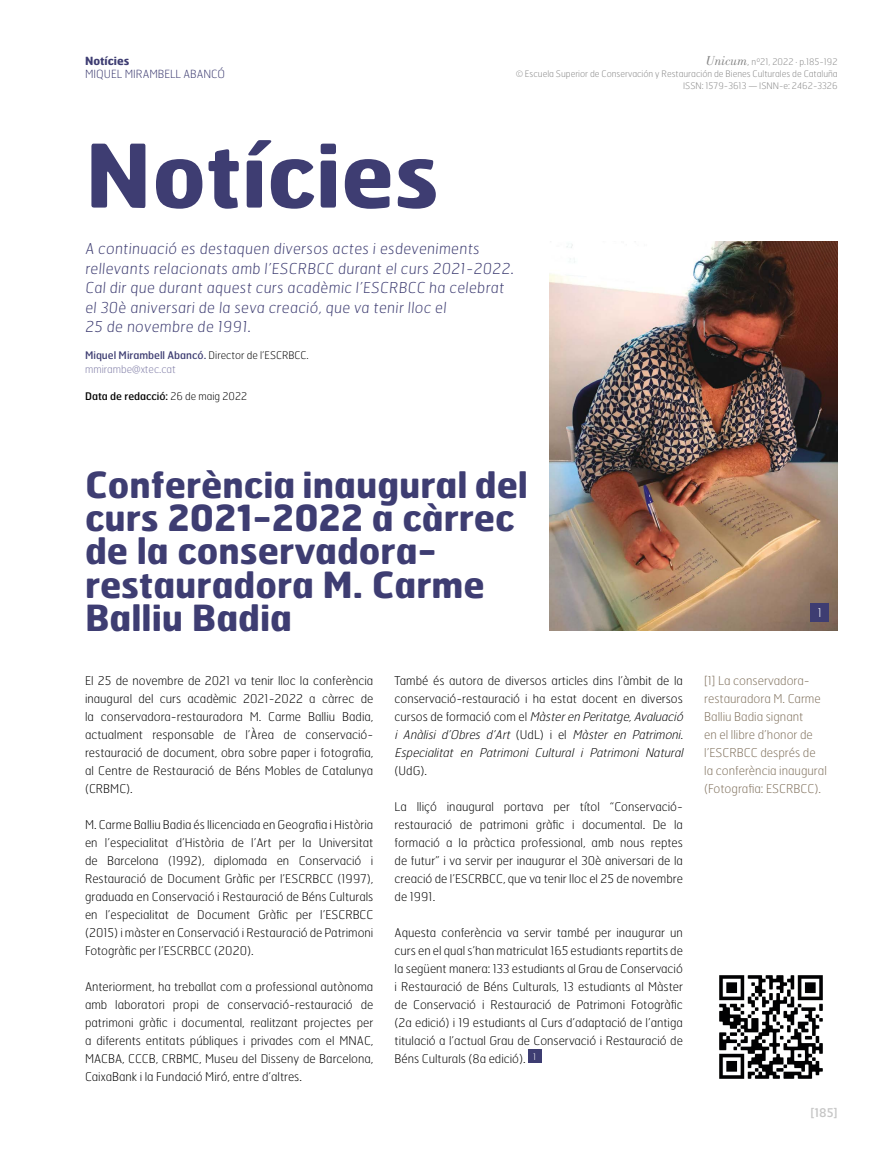
<style>
.page{position:relative;width:893px;height:1149px;background:#fff}
.page>*{position:absolute;margin:0;border:0;box-sizing:border-box;transform-origin:0 0}
.t1{font:700 87.3px "Hermes";color:#3e3d72}
.t2{font:700 36px/33px "Hermes";color:#3e3d72}
.t3{font:100 15px/19.5px "Hermes";color:#3e3d72}
.t4{font:100 12.15px/18px "Hermes";color:#80715d}
.t5{font:100 12px/18px "Hermes";color:#000;text-align:justify}
.t6{font:12px "Hermes";color:#c6c6c6}
.t7{font:100 12px "Hermes";color:#fff}
.t8{font:100 11.25px "Hermes";color:#3e3d72}
.t9{font:700 11.25px "Hermes";color:#3e3d72}
.t10{font:10.5px/13.5px "Hermes";color:#3e3d72}
.t11{font:10.5px "Hermes";color:#000}
.t12{font:100 9px/12px "Hermes";color:#878787;text-align:right}
.s1{font-family:"Bodoni Std";font-weight:400;font-style:italic;font-size:13.5px}
.s2{font-size:10.5px}
.s3{font-weight:100;color:#000}
.s4{font-weight:100;color:#7f7ca6}
.s5{font-weight:100}
.s6{font-style:italic}
</style>
<div class="page">
<div style="left:528px;top:1049px;width:13px;height:13px;background:#3e3d72"></div>
<img style="left:549px;top:241px;width:289px;height:389px">
<div style="left:811px;top:603px;width:18px;height:18px;background:#3e3d72"></div>
<img style="left:719px;top:975px;width:104px;height:104px">
<p class="t9" style="left:85px;top:53px;width:46px">Notícies</p>
<p class="t8" style="left:85px;top:67px;width:142px">MIQUEL MIRAMBELL ABANCÓ</p>
<p class="t12" style="left:516px;top:55px;width:323px"><span class="s1">Unicum</span><span class="s2">,</span> nº21, 2022 · p.185-192<br>© Escuela Superior de Conservación y Restauración de Bienes Culturales de Cataluña<br>ISSN: 1579-3613 — ISNN-e: 2462-3326</p>
<h1 class="t1" style="left:85px;top:119px;width:356px">Notícies</h1>
<p class="t3" style="left:85px;top:238px;width:432px">A continuació es destaquen diversos actes i esdeveniments rellevants relacionats amb l’ESCRBCC durant el curs 2021-2022.<br>Cal dir que durant aquest curs acadèmic l’ESCRBCC ha celebrat el 30è aniversari de la seva creació, que va tenir lloc el<br>25 de novembre de 1991.</p>
<p class="t10" style="left:85px;top:348px;width:225px">Miquel Mirambell Abancó. <span class="s3">Director de l’ESCRBCC. </span><span class="s4">mmirambe@xtec.cat</span></p>
<p class="t11" style="left:85px;top:389px;width:164px">Data de redacció: <span class="s5">26 de maig 2022</span></p>
<h2 class="t2" style="left:85px;top:467px;width:445px">Conferència inaugural del curs 2021-2022 a càrrec de la conservadora&shy;restauradora M. Carme<br>Balliu Badia</h2>
<p class="t5" style="left:85px;top:670px;width:290px">El 25 de novembre de 2021 va tenir lloc la conferència inaugural del curs acadèmic 2021-2022 a càrrec de la conservadora-restauradora M. Carme Balliu Badia, actualment responsable de l’Àrea de conservació&shy;restauració de document, obra sobre paper i fotografia, al Centre de Restauració de Béns Mobles de Catalunya (CRBMC).</p>
<p class="t5" style="left:85px;top:814px;width:290px">M. Carme Balliu Badia és llicenciada en Geografia i Història en l’especialitat d’Història de l’Art per la Universitat de Barcelona (1992), diplomada en Conservació i Restauració de Document Gràfic per l’ESCRBCC (1997), graduada en Conservació i Restauració de Béns Culturals en l’especialitat de Document Gràfic per l’ESCRBCC (2015) i màster en Conservació i Restauració de Patrimoni Fotogràfic per l’ESCRBCC (2020).</p>
<p class="t5" style="left:85px;top:976px;width:290px">Anteriorment, ha treballat com a professional autònoma amb laboratori propi de conservació-restauració de patrimoni gràfic i documental, realitzant projectes per a diferents entitats públiques i privades com el MNAC, MACBA, CCCB, CRBMC, Museu del Disseny de Barcelona, CaixaBank i la Fundació Miró, entre d’altres.</p>
<p class="t5" style="left:395px;top:670px;width:293px;text-align:left">També és autora de diversos articles dins l’àmbit de la conservació-restauració i ha estat docent en diversos c u r s o s d e f o r m a c i ó c o m e l <span class="s6">Màsteren Peritatge,Avaluació i Anàlisi d’Obres d’Art</span> ( U d L ) i e l <span class="s6">Màster en Patrimoni.<br>Especialitat en Patrimoni Cultural i Patrimoni Natural</span></p>
<p class="t5" style="left:395px;top:760px;width:34px">(UdG).</p>
<p class="t5" style="left:395px;top:796px;width:290px">La lliçó inaugural portava per títol “Conservació&shy;restauració de patrimoni gràfic i documental. De la formació a la pràctica professional, amb nous reptes de futur” i va servir per inaugurar el 30è aniversari de la creació de l’ESCRBCC, que va tenir lloc el 25 de novembre de 1991.</p>
<p class="t5" style="left:395px;top:922px;width:290px">Aquesta conferència va servir també per inaugurar un curs en el qual s’han matriculat 165 estudiants repartits de la següent manera: 133 estudiants al Grau de Conservació i Restauració de Béns Culturals, 13 estudiants al Màster de Conservació i Restauració de Patrimoni Fotogràfic (2a edició) i 19 estudiants al Curs d’adaptació de l’antiga titulació a l’actual Grau de Conservació i Restauració de Béns Culturals (8a edició). <sup>1</sup></p>
<p class="t7" style="left:818px;top:605px;width:6px">1</p>
<p class="t4" style="left:704px;top:670px;width:124px">[1] La conservadora&shy;restauradora M. Carme<br>Balliu Badia signant<br>en el llibre d’honor de l’ESCRBCC després de la conferència inaugural (Fotografia: ESCRBCC).</p>
<p class="t6" style="left:810px;top:1104px;width:29px">[185]</p>
</div>
